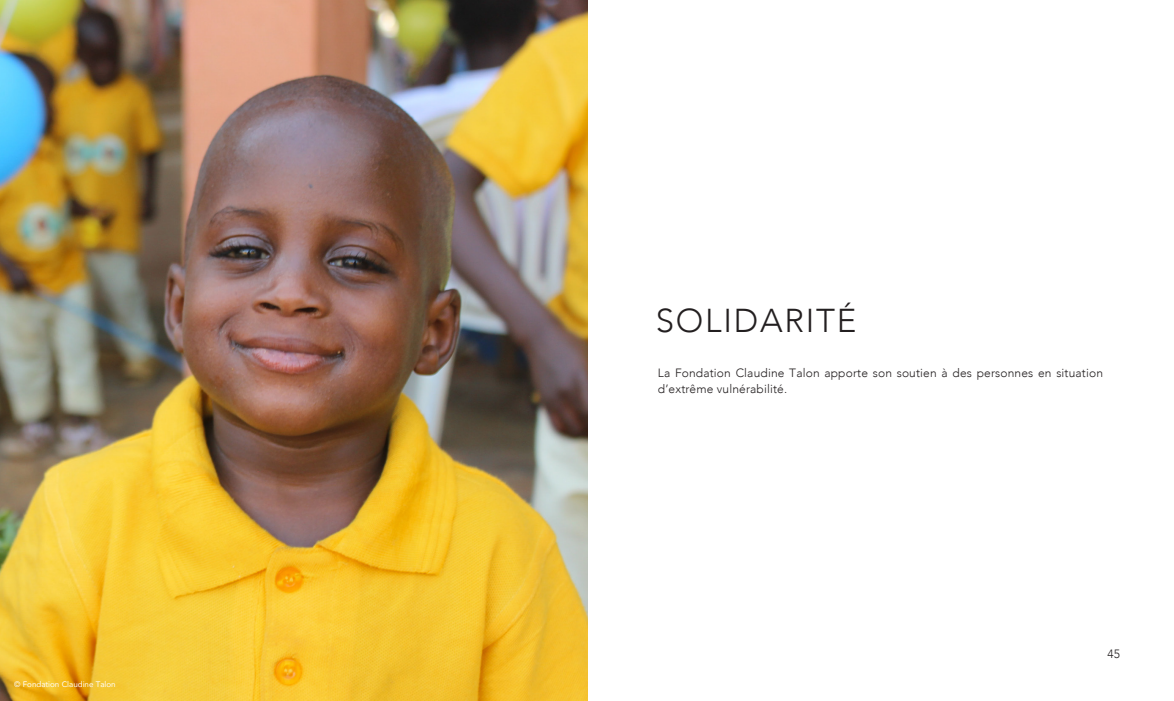
<style>
.page{position:relative;width:1174px;height:701px;background:#fff}
.page>*{position:absolute;margin:0;border:0;box-sizing:border-box;transform-origin:0 0}
.grand_titre{font:300 33px "Avenir";letter-spacing:.055em;color:#231f20}
.t1{font:300 12px/15.8px "Avenir";letter-spacing:.01em;color:#231f20}
.t2{font:8px "Avenir";color:#fff}
</style>
<div class="page">
<img style="left:0;top:0;width:587px;height:700px">
<p class="t2" style="left:14px;top:677px;width:103px">© Fondation Claudine Talon</p>
<p class="grand_titre" style="left:656px;top:300px;width:202px">SOLIDARITÉ</p>
<p class="t1" style="left:658px;top:365px;width:447px">La Fondation Claudine Talon apporte son soutien à des personnes en situation d’extrême vulnérabilité.</p>
<p class="t1" style="left:1107px;top:646px;width:14px">45</p>
</div>
